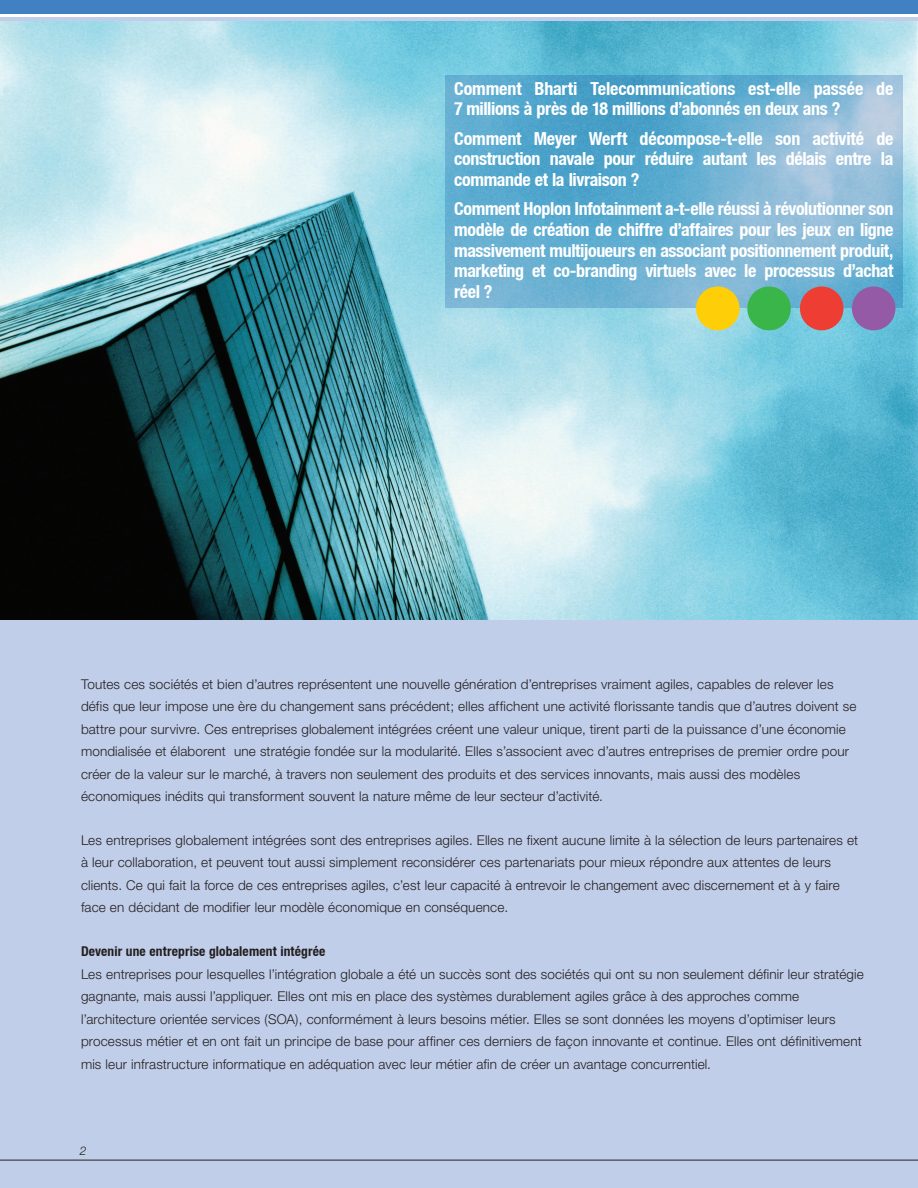
<style>
.page{position:relative;width:918px;height:1188px;background:#fff}
.page>*{position:absolute;margin:0;border:0;box-sizing:border-box;transform-origin:0 0}
.t1{font:700 condensed 18px/20.9px "Helvetica Neue";letter-spacing:-.02em;color:#fff;text-align:justify}
.t2{font:300 13.5px/22.5px "Helvetica Neue";letter-spacing:.01em;color:#231f20}
.t3{font:700 condensed 13.5px "Helvetica Neue";letter-spacing:.01em;color:#231f20}
</style>
<div class="page">
<div style="left:0;top:18px;width:918px;height:1170px;background:#c1cee9"></div>
<hr style="left:0;top:1160px;width:918px;height:1px;background:#231f20">
<img style="left:0;top:22px;width:918px;height:597px">
<div style="left:0;top:0;width:918px;height:14px;background:#4181c3"></div>
<svg style="left:445px;top:75px;width:458px;height:233px;background:#6db0d2"></svg>
<div style="left:696px;top:286px;width:44px;height:44px;background:#fece08;border-radius:50%"></div>
<div style="left:747px;top:286px;width:44px;height:44px;background:#3ab54a;border-radius:50%"></div>
<div style="left:800px;top:286px;width:44px;height:44px;background:#ee3e34;border-radius:50%"></div>
<div style="left:852px;top:286px;width:43px;height:44px;background:#945aa5;border-radius:50%"></div>
<h1 class="t1" style="left:454px;top:78px;width:441px">Comment Bharti Telecommunications est-elle passée de<br>7 millions à près de 18 millions d’abonnés en deux ans ?</h1>
<h1 class="t1" style="left:454px;top:128px;width:441px">Comment Meyer Werft décompose-t-elle son activité de construction navale pour réduire autant les délais entre la commande et la livraison ?</h1>
<p class="t1" style="left:454px;top:198px;width:441px">Comment Hoplon Infotainment a-t-elle réussi à révolutionner son modèle de création de chiffre d’affaires pour les jeux en ligne massivement multijoueurs en associant positionnement produit, marketing et co-branding virtuels avec le processus d’achat réel ?</p>
<p class="t2" style="left:81px;top:672px;width:777px">Toutes ces sociétés et bien d’autres représentent une nouvelle génération d’entreprises vraiment agiles, capables de relever les défis que leur impose une ère du changement sans précédent; elles affichent une activité florissante tandis que d’autres doivent se battre pour survivre. Ces entreprises globalement intégrées créent une valeur unique, tirent parti de la puissance d’une économie mondialisée et élaborent une stratégie fondée sur la modularité. Elles s’associent avec d’autres entreprises de premier ordre pour créer de la valeur sur le marché, à travers non seulement des produits et des services innovants, mais aussi des modèles économiques inédits qui transforment souvent la nature même de leur secteur d’activité.</p>
<p class="t2" style="left:81px;top:829px;width:779px">Les entreprises globalement intégrées sont des entreprises agiles. Elles ne fixent aucune limite à la sélection de leurs partenaires et à leur collaboration, et peuvent tout aussi simplement reconsidérer ces partenariats pour mieux répondre aux attentes de leurs clients. Ce qui fait la force de ces entreprises agiles, c’est leur capacité à entrevoir le changement avec discernement et à y faire face en décidant de modifier leur modèle économique en conséquence.</p>
<p class="t3" style="left:81px;top:943px;width:246px">Devenir une entreprise globalement intégrée</p>
<p class="t2" style="left:81px;top:962px;width:784px">Les entreprises pour lesquelles l’intégration globale a été un succès sont des sociétés qui ont su non seulement définir leur stratégie gagnante, mais aussi l’appliquer. Elles ont mis en place des systèmes durablement agiles grâce à des approches comme l’architecture orientée services (SOA), conformément à leurs besoins métier. Elles se sont données les moyens d’optimiser leurs processus métier et en ont fait un principe de base pour affiner ces derniers de façon innovante et continue. Elles ont définitivement mis leur infrastructure informatique en adéquation avec leur métier afin de créer un avantage concurrentiel.</p>
</div>
